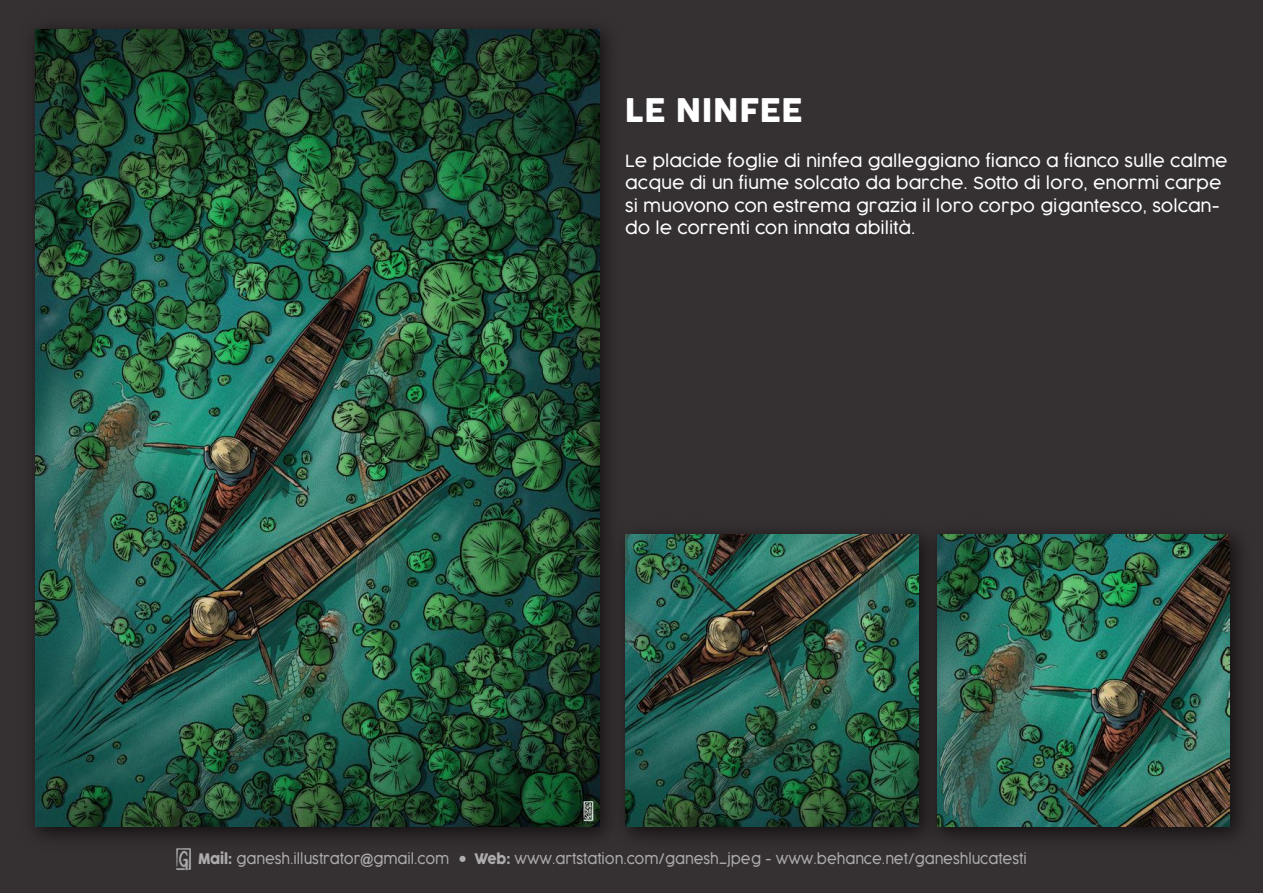
<style>
.page{position:relative;width:1263px;height:893px;background:#353031}
.page>*{position:absolute;margin:0;border:0;box-sizing:border-box;transform-origin:0 0}
.t1{font:31.8px "Cocogoose";color:#fff}
.t2{font:300 16.5px/22.5px "Cocogoose";color:#fff}
.t3{font:300 14.25px "Cocogoose";color:#fff;scale:.91 1}
.s1{font-weight:400}
.s2{font-family:"Arial Rounded MT Bold";font-weight:400}
</style>
<div class="page">
<img style="left:34px;top:28px;width:574px;height:829px">
<img style="left:35px;top:30px;width:564px;height:797px">
<div style="left:459px;top:856px;width:7px;height:6px;background:#aeacac;border-radius:50%"></div>
<img style="left:164px;top:840px;width:39px;height:31px">
<img style="left:604px;top:513px;width:311px;height:344px">
<img style="left:626px;top:534px;width:289px;height:293px">
<img style="left:915px;top:534px;width:325px;height:303px">
<img style="left:937px;top:534px;width:293px;height:293px">
<h1 class="t1" style="left:625px;top:88px;width:179px">LE NINFEE</h1>
<p class="t2" style="left:625px;top:149px;width:604px">Le placide foglie di ninfea galleggiano fianco a fianco sulle calme acque di un fiume solcato da barche. Sotto di loro, enormi carpe si muovono con estrema grazia il loro corpo gigantesco, solcan&shy;do le correnti con innata abilità.</p>
<p class="t3" style="left:198px;top:849px;width:278px"><span class="s1">Mail:</span> ganesh.illustrator<span class="s2">@</span>gmail.com</p>
<p class="t3" style="left:475px;top:849px;width:608px"><span class="s1">Web:</span> www.artstation.com/ganesh_jpeg - www.behance.net/ganeshlucatesti</p>
</div>
